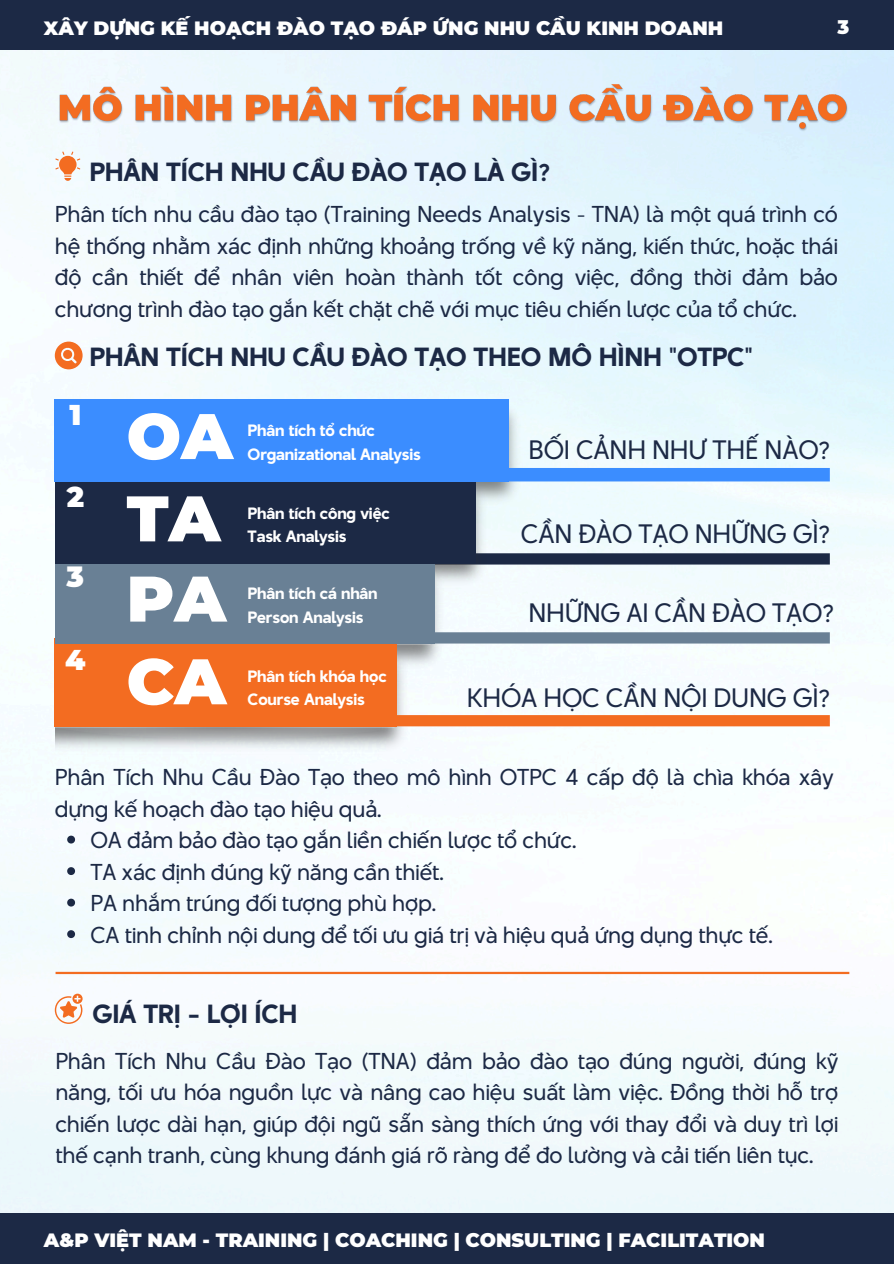
<style>
.page{position:relative;width:894px;height:1264px;background:#fff}
.page>*{position:absolute;margin:0;border:0;box-sizing:border-box;transform-origin:0 0}
.t1{font:900 64.2px "Montserrat";color:#fff}
.t2{font:900 28.5px "Montserrat";color:#fff}
.t3{font:24.3px "BT Beau Sans Regular";letter-spacing:-.01em;color:#1c2945}
.t4{font:700 24px "BT Beau Sans Extra";letter-spacing:-.01em;color:#1c2945}
.t5{font:21px/31.5px "BT Beau Sans Regular";letter-spacing:-.01em;color:#1c2945;text-align:justify}
.t6{font:900 19.2px "Montserrat";color:#fff}
.t7{font:700 15px "BT Beau Sans Extra";letter-spacing:-.01em;color:#fff}
</style>
<div class="page">
<img style="left:0;top:50px;width:893px;height:1163px">
<div style="left:0;top:1213px;width:893px;height:50px;background:#1c2945"></div>
<div style="left:0;top:0;width:893px;height:50px;background:#1c2945"></div>
<div style="left:389px;top:553px;width:440px;height:11px;background:#1c2945"></div>
<img style="left:55px;top:671px;width:355px;height:83px">
<img style="left:55px;top:727px;width:341px;height:11px">
<img style="left:489px;top:399px;width:34px;height:108px">
<img style="left:446px;top:482px;width:43px;height:106px">
<img style="left:397px;top:564px;width:49px;height:107px">
<div style="left:55px;top:639px;width:342px;height:88px;background:#f36c21"></div>
<div style="left:55px;top:561px;width:379px;height:83px;background:#698095"></div>
<div style="left:55px;top:481px;width:420px;height:83px;background:#1c2945"></div>
<div style="left:55px;top:399px;width:453px;height:83px;background:#3b8dff"></div>
<div style="left:471px;top:468px;width:358px;height:13px;background:#3b8dff"></div>
<div style="left:389px;top:632px;width:440px;height:11px;background:#698095"></div>
<div style="left:389px;top:715px;width:440px;height:11px;background:#f36c21"></div>
<hr style="left:56px;top:971px;width:793px;height:3px;background:#f36c21">
<svg style="left:55px;top:151px;width:25px;height:30px"></svg>
<svg style="left:55px;top:993px;width:28px;height:30px"></svg>
<svg style="left:55px;top:341px;width:28px;height:28px"></svg>
<img style="left:57px;top:83px;width:793px;height:51px">
<svg style="left:67px;top:835px;width:8px;height:8px"></svg>
<svg style="left:67px;top:867px;width:8px;height:8px"></svg>
<svg style="left:67px;top:898px;width:8px;height:8px"></svg>
<svg style="left:67px;top:930px;width:8px;height:8px"></svg>
<p class="t6" style="left:44px;top:16px;width:680px">XÂY DỰNG KẾ HOẠCH ĐÀO TẠO ĐÁP ỨNG NHU CẦU KINH DOANH</p>
<p class="t6" style="left:837px;top:16px;width:13px">3</p>
<p class="t4" style="left:89px;top:154px;width:462px">PHÂN TÍCH NHU CẦU ĐÀO TẠO LÀ GÌ?</p>
<p class="t5" style="left:55px;top:198px;width:784px">Phân tích nhu cầu đào tạo (Training Needs Analysis - TNA) là một quá trình có hệ thống nhằm xác định những khoảng trống về kỹ năng, kiến thức, hoặc thái độ cần thiết để nhân viên hoàn thành tốt công việc, đồng thời đảm bảo chương trình đào tạo gắn kết chặt chẽ với mục tiêu chiến lược của tổ chức.</p>
<p class="t4" style="left:89px;top:339px;width:664px">PHÂN TÍCH NHU CẦU ĐÀO TẠO THEO MÔ HÌNH "OTPC"</p>
<p class="t2" style="left:69px;top:397px;width:13px">1</p>
<h5 class="t1" style="left:127px;top:397px;width:108px">OA</h5>
<p class="t7" style="left:247px;top:419px;width:128px">Phân tích tổ chức</p>
<p class="t7" style="left:247px;top:443px;width:175px">Organizational Analysis</p>
<p class="t3" style="left:528px;top:431px;width:303px">BỐI CẢNH NHƯ THẾ NÀO?</p>
<p class="t2" style="left:67px;top:479px;width:19px">2</p>
<p class="t2" style="left:67px;top:560px;width:19px">3</p>
<p class="t2" style="left:65px;top:642px;width:22px">4</p>
<p class="t1" style="left:127px;top:479px;width:95px">TA</p>
<p class="t7" style="left:247px;top:502px;width:143px">Phân tích công việc</p>
<p class="t7" style="left:247px;top:525px;width:100px">Task Analysis</p>
<p class="t1" style="left:127px;top:559px;width:101px">PA</p>
<p class="t7" style="left:247px;top:582px;width:131px">Phân tích cá nhân</p>
<p class="t7" style="left:247px;top:605px;width:117px">Person Analysis</p>
<p class="t1" style="left:127px;top:642px;width:101px">CA</p>
<p class="t7" style="left:247px;top:664px;width:140px">Phân tích khóa học</p>
<p class="t7" style="left:247px;top:688px;width:119px">Course Analysis</p>
<p class="t3" style="left:521px;top:516px;width:310px">CẦN ĐÀO TẠO NHỮNG GÌ?</p>
<p class="t3" style="left:528px;top:595px;width:307px">NHỮNG AI CẦN ĐÀO TẠO?</p>
<p class="t3" style="left:466px;top:679px;width:364px">KHÓA HỌC CẦN NỘI DUNG GÌ?</p>
<p class="t5" style="left:55px;top:761px;width:780px">Phân Tích Nhu Cầu Đào Tạo theo mô hình OTPC 4 cấp độ là chìa khóa xây dựng kế hoạch đào tạo hiệu quả.</p>
<p class="t5" style="left:90px;top:824px;width:487px">OA đảm bảo đào tạo gắn liền chiến lược tổ chức.</p>
<p class="t5" style="left:90px;top:855px;width:354px">TA xác định đúng kỹ năng cần thiết.</p>
<p class="t5" style="left:90px;top:887px;width:347px">PA nhắm trúng đối tượng phù hợp.</p>
<p class="t5" style="left:90px;top:918px;width:683px">CA tinh chỉnh nội dung để tối ưu giá trị và hiệu quả ứng dụng thực tế.</p>
<p class="t4" style="left:92px;top:995px;width:207px">GIÁ TRỊ - LỢI ÍCH</p>
<p class="t5" style="left:55px;top:1044px;width:784px">Phân Tích Nhu Cầu Đào Tạo (TNA) đảm bảo đào tạo đúng người, đúng kỹ năng, tối ưu hóa nguồn lực và nâng cao hiệu suất làm việc. Đồng thời hỗ trợ chiến lược dài hạn, giúp đội ngũ sẵn sàng thích ứng với thay đổi và duy trì lợi thế cạnh tranh, cùng khung đánh giá rõ ràng để đo lường và cải tiến liên tục.</p>
<p class="t6" style="left:44px;top:1228px;width:722px">A&amp;P VIỆT NAM - TRAINING | COACHING | CONSULTING | FACILITATION</p>
</div>
